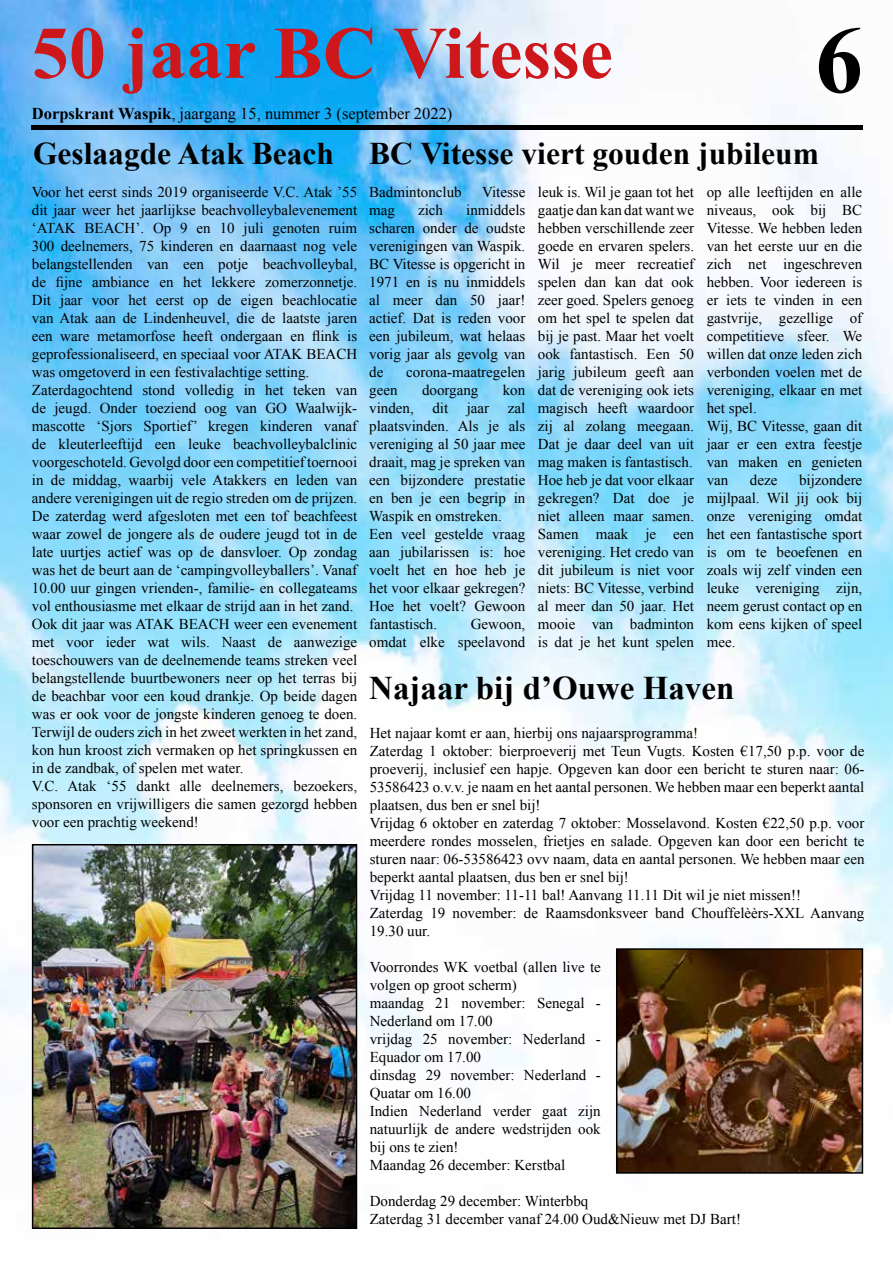
<style>
.page{position:relative;width:893px;height:1263px;background:#fff}
.page>*{position:absolute;margin:0;border:0;box-sizing:border-box;transform-origin:0 0}
.t1{font:700 95.25px "Times New Roman";color:#000}
.t2{font:700 74.1px "Times New Roman";color:#cd171a}
.t3{font:700 33px "Times New Roman";color:#000}
.t4{font:700 31.5px "Times New Roman";color:#000}
.t5{font:16.5px "Times New Roman";color:#000}
.t6{font:15px/18px "Times New Roman";color:#000}
.s1{font-weight:700}
</style>
<div class="page">
<img style="left:0;top:0;width:893px;height:1229px">
<hr style="left:32px;top:125px;width:831px;height:4px;background:#000">
<img style="left:35px;top:847px;width:319px;height:379px">
<div style="left:32px;top:844px;width:325px;height:385px;border:2px solid #000"></div>
<img style="left:619px;top:951px;width:241px;height:220px">
<div style="left:616px;top:948px;width:247px;height:226px;border:2px solid #000"></div>
<h2 class="t2" style="left:32px;top:2px;width:582px">50 jaar BC Vitesse</h2>
<p class="t5" style="left:32px;top:102px;width:422px"><span class="s1">Dorpskrant Waspik</span>, jaargang 15, nummer 3 (september 2022)</p>
<h1 class="t1" style="left:815px;top:-6px;width:49px">6</h1>
<h3 class="t4" style="left:33px;top:131px;width:302px">Geslaagde Atak Beach</h3>
<p class="t6" style="left:32px;top:182px;width:327px">Voor het eerst sinds 2019 organiseerde V.C. Atak ’55 dit jaar weer het jaarlijkse beachvolleybalevenement ‘ATAK BEACH’. Op 9 en 10 juli genoten ruim 300 deelnemers, 75 kinderen en daarnaast nog vele belangstellenden van een potje beachvolleybal, de fijne ambiance en het lekkere zomerzonnetje.<br>Dit jaar voor het eerst op de eigen beachlocatie van Atak aan de Lindenheuvel, die de laatste jaren een ware metamorfose heeft ondergaan en flink is geprofessionaliseerd, en speciaal voor ATAK BEACH was omgetoverd in een festivalachtige setting.<br>Zaterdagochtend stond volledig in het teken van de jeugd. Onder toeziend oog van GO Waalwijk&shy;mascotte ‘Sjors Sportief’ kregen kinderen vanaf de kleuterleeftijd een leuke beachvolleybalclinic voorgeschoteld. Gevolgd door een competitief toernooi in de middag, waarbij vele Atakkers en leden van andere verenigingen uit de regio streden om de prijzen.<br>De zaterdag werd afgesloten met een tof beachfeest waar zowel de jongere als de oudere jeugd tot in de late uurtjes actief was op de dansvloer. Op zondag was het de beurt aan de ‘campingvolleyballers’. Vanaf 10.00 uur gingen vrienden-, familie- en collegateams vol enthousiasme met elkaar de strijd aan in het zand.<br>Ook dit jaar was ATAK BEACH weer een evenement met voor ieder wat wils. Naast de aanwezige toeschouwers van de deelnemende teams streken veel belangstellende buurtbewoners neer op het terras bij de beachbar voor een koud drankje. Op beide dagen was er ook voor de jongste kinderen genoeg te doen.<br>Terwijl de ouders zich in het zweet werkten in het zand, kon hun kroost zich vermaken op het springkussen en in de zandbak, of spelen met water.<br>V.C. Atak ‘55 dankt alle deelnemers, bezoekers, sponsoren en vrijwilligers die samen gezorgd hebben voor een prachtig weekend!</p>
<h3 class="t4" style="left:369px;top:131px;width:451px">BC Vitesse viert gouden jubileum</h3>
<p class="t6" style="left:369px;top:182px;width:94px">Badmintonclub</p>
<p class="t6" style="left:482px;top:182px;width:45px">Vitesse</p>
<p class="t6" style="left:369px;top:200px;width:27px">mag</p>
<p class="t6" style="left:418px;top:200px;width:26px">zich</p>
<p class="t6" style="left:538px;top:182px;width:158px;text-align:justify">leuk is. Wil je gaan tot het gaatje dan kan dat want we hebben verschillende zeer goede en ervaren spelers.<br>Wil je meer recreatief spelen dan kan dat ook zeer goed. Spelers genoeg om het spel te spelen dat bij je past. Maar het voelt ook fantastisch. Een 50 jarig jubileum geeft aan dat de vereniging ook iets magisch heeft waardoor zij al zolang meegaan.<br>Dat je daar deel van uit mag maken is fantastisch.<br>Hoe heb je dat voor elkaar gekregen? Dat doe je niet alleen maar samen.<br>Samen maak je een vereniging. Het credo van dit jubileum is niet voor niets: BC Vitesse, verbind al meer dan 50 jaar. Het mooie van badminton is dat je het kunt spelen</p>
<p class="t6" style="left:707px;top:182px;width:157px">op alle leeftijden en alle niveaus, ook bij BC<br>Vitesse. We hebben leden van het eerste uur en die zich net ingeschreven hebben. Voor iedereen is er iets te vinden in een gastvrije, gezellige of competitieve sfeer. We willen dat onze leden zich verbonden voelen met de vereniging, elkaar en met het spel.<br>Wij, BC Vitesse, gaan dit jaar er een extra feestje van maken en genieten van</p>
<p class="t6" style="left:369px;top:200px;width:158px;text-align:justify;text-indent:97px">inmiddels scharen onder de oudste verenigingen van Waspik.<br>BC Vitesse is opgericht in 1971 en is nu inmiddels al meer dan 50 jaar! actief. Dat is reden voor een jubileum, wat helaas vorig jaar als gevolg van de</p>
<p class="t6" style="left:406px;top:362px;width:121px">corona-maatregelen</p>
<p class="t6" style="left:369px;top:380px;width:158px;text-indent:134px">kon vinden, dit jaar zal plaatsvinden. Als je als vereniging al 50 jaar mee draait, mag je spreken van een bijzondere prestatie en ben je een begrip in<br>Waspik en omstreken.<br>Een veel gestelde vraag aan jubilarissen is: hoe voelt het en hoe heb je het voor elkaar gekregen?<br>Hoe het voelt? Gewoon fantastisch.</p>
<p class="t6" style="left:369px;top:380px;width:30px">geen</p>
<p class="t6" style="left:422px;top:380px;width:58px">doorgang</p>
<p class="t6" style="left:707px;top:470px;width:157px;text-align:justify;text-indent:92px">bijzondere mijlpaal. Wil jij ook bij onze vereniging omdat het een fantastische sport is om te beoefenen en zoals wij zelf vinden een leuke vereniging zijn, neem gerust contact op en kom eens kijken of speel mee.</p>
<p class="t6" style="left:750px;top:470px;width:29px">deze</p>
<p class="t6" style="left:369px;top:614px;width:158px;text-align:right">Gewoon,<br>omdat elke speelavond</p>
<h3 class="t3" style="left:369px;top:665px;width:367px">Najaar bij d’Ouwe Haven</h3>
<p class="t6" style="left:370px;top:723px;width:496px">Het najaar komt er aan, hierbij ons najaarsprogramma!<br>Zaterdag 1 oktober: bierproeverij met Teun Vugts. Kosten €17,50 p.p. voor de proeverij, inclusief een hapje. Opgeven kan door een bericht te sturen naar: 06- 53586423 o.v.v. je naam en het aantal personen. We hebben maar een beperkt aantal plaatsen, dus ben er snel bij!<br>Vrijdag 6 oktober en zaterdag 7 oktober: Mosselavond. Kosten €22,50 p.p. voor meerdere rondes mosselen, frietjes en salade. Opgeven kan door een bericht te sturen naar: 06-53586423 ovv naam, data en aantal personen. We hebben maar een beperkt aantal plaatsen, dus ben er snel bij!<br>Vrijdag 11 november: 11-11 bal! Aanvang 11.11 Dit wil je niet missen!!<br>Zaterdag 19 november: de Raamsdonksveer band Chouffelèèrs-XXL Aanvang 19.30 uur.</p>
<p class="t6" style="left:370px;top:957px;width:233px">Voorrondes WK voetbal (allen live te volgen op groot scherm)<br>maandag 21 november: Senegal -<br>Nederland om 17.00<br>vrijdag 25 november: Nederland -<br>Equador om 17.00<br>dinsdag 29 november: Nederland -<br>Quatar om 16.00<br>Indien Nederland verder gaat zijn natuurlijk de andere wedstrijden ook bij ons te zien!<br>Maandag 26 december: Kerstbal</p>
<p class="t6" style="left:370px;top:1191px;width:373px">Donderdag 29 december: Winterbbq<br>Zaterdag 31 december vanaf 24.00 Oud&amp;Nieuw met DJ Bart!</p>
</div>
